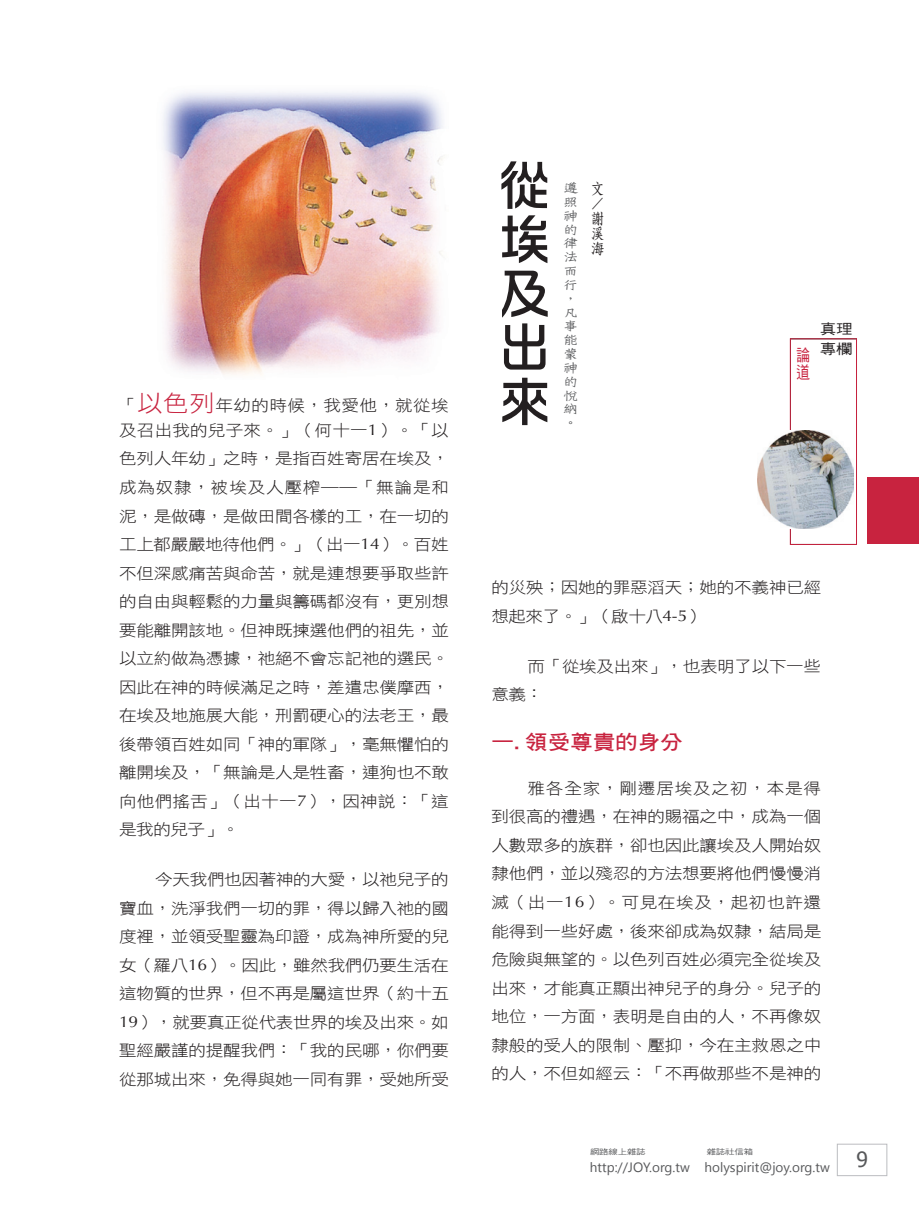
<style>
.page{position:relative;width:919px;height:1217px;background:#fff}
.page>*{position:absolute;margin:0;border:0;box-sizing:border-box;transform-origin:0 0}
.題目{font:54px/54px "DF Hua Zong W5 WIN BF";color:#231f20;text-align:justify}
.t1{font:21px "Tahoma";color:#57585a}
.大標{font:20.25px "DF Hei W7 WIN BF";color:#c8233f;scale:1.11 1}
.t2{font:16.5px/16.5px "DF Hei W5 WIN BF";color:#c8233f;scale:.85 1}
.Normal-首段{font:15.75px/28.5px "DF Hei W3 WIN BF";letter-spacing:-.01em;color:#231f20;text-align:justify;scale:1.11 1}
.Normal-首段-2{font:15.75px/24.5px "DF Hei W3 WIN BF";letter-spacing:.01em;color:#231f20;scale:1.11 1}
.作者{font:15px/15px "DF Fang Song W6 WIN BF";color:#231f20;text-align:justify;scale:.9 1}
.眉批{font:14.1px/13.8px "DF Tie Xian W3 WIN BF";color:#57585a;scale:1.11 1}
.t3{font:14.1px "DF Hei W5 WIN BF";color:#231f20;scale:1.18 1}
.t4{font:13.5px "Segoe UI";color:#57585a}
.t5{font:7.5px "DF Hei W5 WIN BF";letter-spacing:-.015em;color:#57585a;scale:1.25 1}
.s1{font-size:22.95px;color:#c8233f}
.s2{font-family:"Optima"}
</style>
<div class="page">
<div style="left:837px;top:1143px;width:50px;height:32px;border:1px solid #bcbdc0"></div>
<div style="left:790px;top:338px;width:66px;height:206px;border:1px solid #c8233f"></div>
<div style="left:867px;top:477px;width:51px;height:66px;background:#c8233f"></div>
<img style="left:757px;top:430px;width:96px;height:99px">
<img style="left:163px;top:92px;width:280px;height:283px">
<p class="Normal-首段-2" style="left:119px;top:393px;width:298px">「<span class="s1">以色列</span>年幼的時候，我愛他，就從埃及召出我的兒子來。」（何十一<span class="s2">1</span>）。「以</p>
<p class="Normal-首段" style="left:119px;top:444px;width:298px">色列人年幼」之時，是指百姓寄居在埃及，成為奴隸，被埃及人壓榨――「無論是和泥，是做磚，是做田間各樣的工，在一切的工上都嚴嚴地待他們。」（出一<span class="s2">14</span>）。百姓不但深感痛苦與命苦，就是連想要爭取些許的自由與輕鬆的力量與籌碼都沒有，更別想要能離開該地。但神既揀選他們的祖先，並以立約做為憑據，祂絕不會忘記祂的選民。因此在神的時候滿足之時，差遣忠僕摩西，在埃及地施展大能，刑罰硬心的法老王，最後帶領百姓如同「神的軍隊」，毫無懼怕的離開埃及，「無論是人是牲畜，連狗也不敢向他們搖舌」（出十一<span class="s2">7</span>），因神說：「這是我的兒子」。</p>
<p class="Normal-首段" style="left:119px;top:864px;width:298px;text-indent:36px">今天我們也因著神的大愛，以祂兒子的寶血，洗淨我們一切的罪，得以歸入祂的國度裡，並領受聖靈為印證，成為神所愛的兒女（羅八<span class="s2">16</span>）。因此，雖然我們仍要生活在這物質的世界，但不再是屬這世界（約十五<span class="s2">19</span>），就要真正從代表世界的埃及出來。如聖經嚴謹的提醒我們：「我的民哪，你們要從那城出來，免得與她一同有罪，受她所受</p>
<p class="題目" style="left:497px;top:158px;width:51px">從埃及出來</p>
<p class="眉批" style="left:563px;top:181px;width:15px">遵照神的律法而行，凡事能蒙神的悅納。</p>
<p class="作者" style="left:591px;top:181px;width:16px">文／謝溪海</p>
<p class="t3" style="left:819px;top:322px;width:29px">真理</p>
<p class="t2" style="left:796px;top:347px;width:17px">論道</p>
<p class="t3" style="left:819px;top:342px;width:29px">專欄</p>
<p class="Normal-首段" style="left:491px;top:573px;width:298px">的災殃；因她的罪惡滔天；她的不義神已經想起來了。」（啟十八<span class="s2">4-5</span>）</p>
<p class="Normal-首段" style="left:491px;top:651px;width:298px;text-indent:36px">而「從埃及出來」，也表明了以下一些意義：</p>
<p class="大標" style="left:491px;top:732px;width:174px">一.領受尊貴的身分</p>
<p class="Normal-首段" style="left:491px;top:773px;width:298px;text-indent:36px">雅各全家，剛遷居埃及之初，本是得到很高的禮遇，在神的賜福之中，成為一個人數眾多的族群，卻也因此讓埃及人開始奴隸他們，並以殘忍的方法想要將他們慢慢消滅（出一<span class="s2">16</span>）。可見在埃及，起初也許還能得到一些好處，後來卻成為奴隸，結局是危險與無望的。以色列百姓必須完全從埃及出來，才能真正顯出神兒子的身分。兒子的地位，一方面，表明是自由的人，不再像奴隸般的受人的限制、壓抑，今在主救恩之中的人，不但如經云：「不再做那些不是神的</p>
<p class="t5" style="left:590px;top:1147px;width:46px">網路線上雜誌</p>
<p class="t5" style="left:706px;top:1147px;width:39px">雜誌社信箱</p>
<p class="t4" style="left:590px;top:1157px;width:241px">http://JOY.org.tw holyspirit@joy.org.tw</p>
<h2 class="t1" style="left:856px;top:1144px;width:13px">9</h2>
</div>
